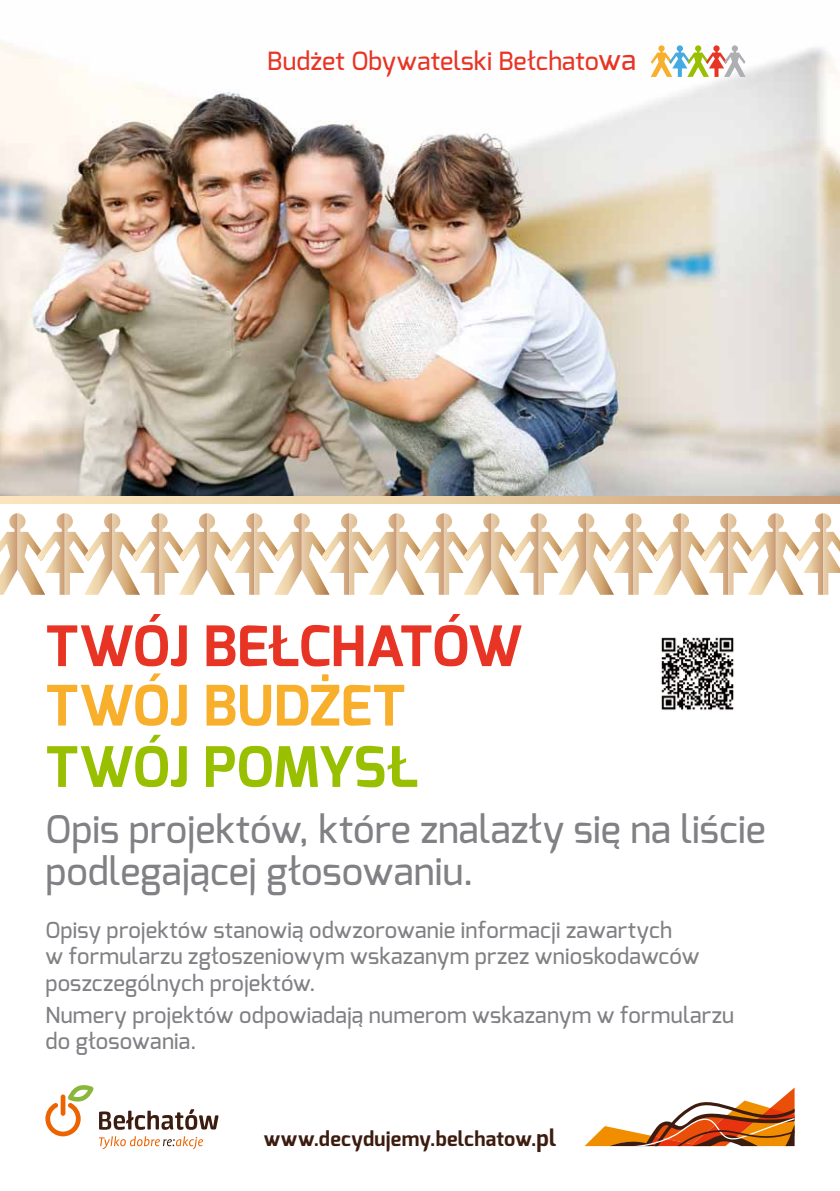
<style>
.page{position:relative;width:840px;height:1191px;background:#fff}
.page>*{position:absolute;margin:0;border:0;box-sizing:border-box;transform-origin:0 0}
.t1{font:700 55.6px "Exo";letter-spacing:-.01em;color:#e83424}
.t2{font:700 55.6px "Exo";letter-spacing:-.005em;color:#f7af2c}
.t3{font:700 55.6px "Exo";letter-spacing:-.01em;color:#98c000}
.t4{font:500 38px/42px "Exo";color:#818084}
.t5{font:500 25px "Exo";letter-spacing:.005em;color:#e83424}
.t6{font:500 22px/26.4px "Exo";letter-spacing:.01em;color:#818084}
.t7{font:700 20px "Exo";letter-spacing:.01em;color:#3d1c10}
.s1{font-size:28px}
.s2{font-size:22.4px}
</style>
<div class="page">
<img style="left:0;top:42px;width:839px;height:454px">
<svg style="left:0;top:513px;width:839px;height:82px"></svg>
<svg style="left:0;top:496px;width:839px;height:7px;background:#e7c9a0"></svg>
<svg style="left:650px;top:45px;width:95px;height:32px"></svg>
<svg style="left:45px;top:1085px;width:173px;height:64px"></svg>
<img style="left:661px;top:637px;width:73px;height:73px">
<svg style="left:584px;top:1088px;width:210px;height:58px"></svg>
<p class="t5" style="left:267px;top:45px;width:370px">Budżet Obywatelski Bełchato<span class="s1">wa</span></p>
<h1 class="t1" style="left:45px;top:610px;width:478px">TWÓJ BEŁCHATÓW</h1>
<h1 class="t2" style="left:45px;top:670px;width:361px">TWÓJ BUDŻET</h1>
<h1 class="t3" style="left:45px;top:731px;width:374px">TWÓJ POMYSŁ</h1>
<h2 class="t4" style="left:45px;top:807px;width:721px">Opis projektów, które znalazły się na liście podlegającej głosowaniu.</h2>
<p class="t6" style="left:45px;top:916px;width:655px">Opisy projektów stanowią odwzorowanie informacji zawartych<br>w formularzu zgłoszeniowym wskazanym przez wnioskodawców poszczególnych projektów.</p>
<p class="t6" style="left:45px;top:1001px;width:689px">Numery projektów odpowiadają numerom wskazanym w formularzu do głosowania.</p>
<p class="t7" style="left:263px;top:1126px;width:294px">www.decydujemy.belchatow.<span class="s2">pl</span></p>
</div>
